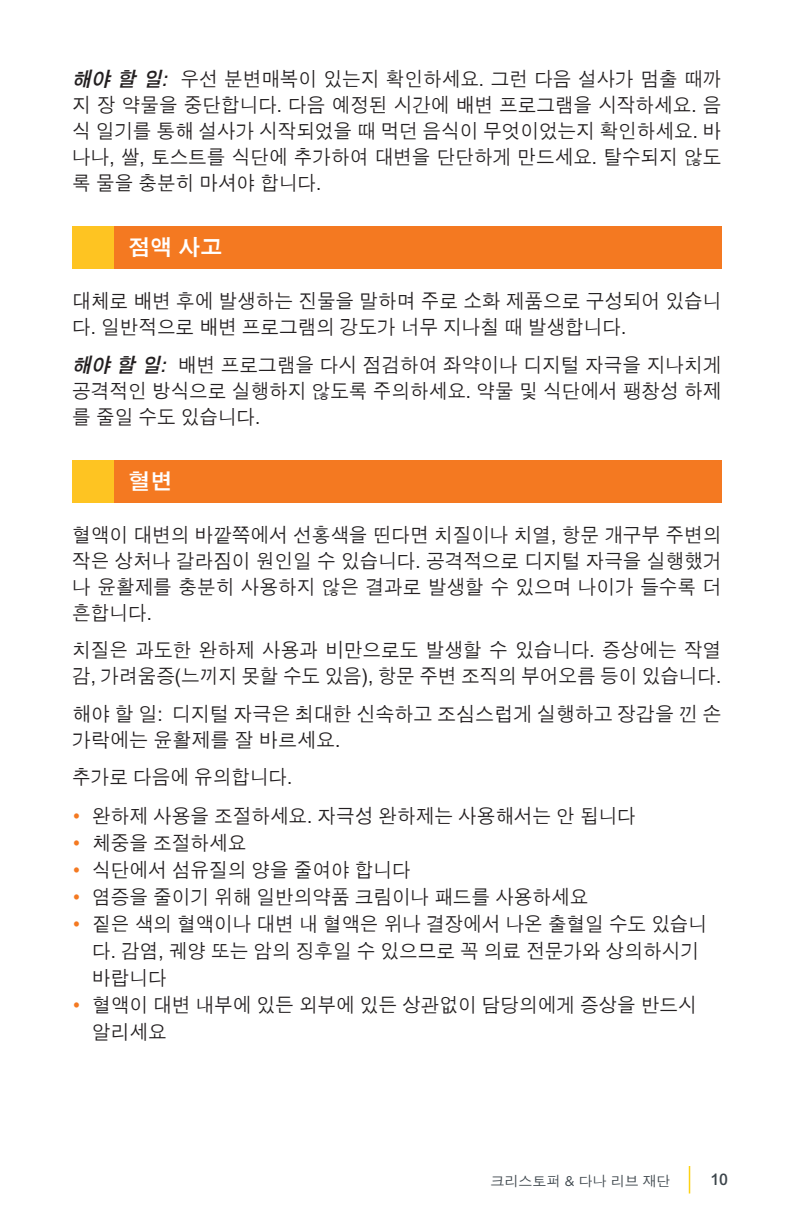
<style>
.page{position:relative;width:792px;height:1224px;background:#fff}
.page>*{position:absolute;margin:0;border:0;box-sizing:border-box;transform-origin:0 0}
.HEADS{font:22px "DFK Hei Bd MAC KSC H";color:#fff}
.text{font:20px/26px "DFK Hei Md MAC KSC H";color:#231f20;scale:.93 1}
.text-2{font:20px/26px "DFK Hei Md MAC KSC H";color:#231f20;scale:.95 1}
.t1{font:16px "DFK Hei Bd MAC KSC H";color:#3c454b}
.t2{font:14px "DFK Hei Md MAC KSC H";color:#3c454b}
.s1{font-family:"DFK Hei Bd MAC KSC H";font-style:italic}
.s2{font-family:"Gotham";color:#f47921}
.s3{font-family:"Gotham"}
</style>
<div class="page">
<svg style="left:689px;top:1166px;width:1px;height:28px"></svg>
<div style="left:72px;top:227px;width:42px;height:42px;background:#fec422"></div>
<div style="left:114px;top:227px;width:607px;height:42px;background:#f47921"></div>
<div style="left:72px;top:461px;width:42px;height:42px;background:#fec422"></div>
<div style="left:114px;top:461px;width:607px;height:42px;background:#f47921"></div>
<p class="text" style="left:72px;top:67px;width:699px;text-align:justify"><span class="s1">해야 할 일:</span> 우선 분변매복이 있는지 확인하세요. 그런 다음 설사가 멈출 때까 지 장 약물을 중단합니다. 다음 예정된 시간에 배변 프로그램을 시작하세요. 음 식 일기를 통해 설사가 시작되었을 때 먹던 음식이 무엇이었는지 확인하세요. 바 나나, 쌀, 토스트를 식단에 추가하여 대변을 단단하게 만드세요. 탈수되지 않도 록 물을 충분히 마셔야 합니다.</p>
<p class="HEADS" style="left:128px;top:236px;width:96px">점액 사고</p>
<p class="text" style="left:72px;top:289px;width:699px">대체로 배변 후에 발생하는 진물을 말하며 주로 소화 제품으로 구성되어 있습니 다. 일반적으로 배변 프로그램의 강도가 너무 지나칠 때 발생합니다.</p>
<p class="text" style="left:72px;top:352px;width:699px;text-align:justify"><span class="s1">해야 할 일:</span> 배변 프로그램을 다시 점검하여 좌약이나 디지털 자극을 지나치게 공격적인 방식으로 실행하지 않도록 주의하세요. 약물 및 식단에서 팽창성 하제 를 줄일 수도 있습니다.</p>
<p class="HEADS" style="left:128px;top:470px;width:45px">혈변</p>
<p class="text" style="left:72px;top:522px;width:699px;text-align:justify">혈액이 대변의 바깥쪽에서 선홍색을 띤다면 치질이나 치열, 항문 개구부 주변의 작은 상처나 갈라짐이 원인일 수 있습니다. 공격적으로 디지털 자극을 실행했거 나 윤활제를 충분히 사용하지 않은 결과로 발생할 수 있으며 나이가 들수록 더 흔합니다.</p>
<p class="text" style="left:72px;top:638px;width:699px">치질은 과도한 완하제 사용과 비만으로도 발생할 수 있습니다. 증상에는 작열 감, 가려움증(느끼지 못할 수도 있음), 항문 주변 조직의 부어오름 등이 있습니다.</p>
<p class="text-2" style="left:72px;top:701px;width:685px">해야 할 일: 디지털 자극은 최대한 신속하고 조심스럽게 실행하고 장갑을 낀 손 가락에는 윤활제를 잘 바르세요.</p>
<p class="text" style="left:72px;top:765px;width:238px">추가로 다음에 유의합니다.</p>
<p class="text" style="left:72px;top:803px;width:607px"><span class="s2">•</span> 완하제 사용을 조절하세요. 자극성 완하제는 사용해서는 안 됩니다</p>
<p class="text" style="left:72px;top:830px;width:189px"><span class="s2">•</span> 체중을 조절하세요</p>
<p class="text" style="left:72px;top:857px;width:365px"><span class="s2">•</span> 식단에서 섬유질의 양을 줄여야 합니다</p>
<p class="text" style="left:72px;top:884px;width:556px"><span class="s2">•</span> 염증을 줄이기 위해 일반의약품 크림이나 패드를 사용하세요</p>
<p class="text" style="left:92px;top:911px;width:663px;line-height:27px;text-indent:-20px"><span class="s2">•</span> 짙은 색의 혈액이나 대변 내 혈액은 위나 결장에서 나온 출혈일 수도 있습니 다. 감염, 궤양 또는 암의 징후일 수 있으므로 꼭 의료 전문가와 상의하시기 바랍니다</p>
<p class="text" style="left:92px;top:992px;width:652px;line-height:27px;text-indent:-20px"><span class="s2">•</span> 혈액이 대변 내부에 있든 외부에 있든 상관없이 담당의에게 증상을 반드시 알리세요</p>
<p class="t2" style="left:491px;top:1174px;width:181px">크리스토퍼 <span class="s3">&amp;</span> 다나 리브 재단</p>
<p class="t1" style="left:710px;top:1171px;width:19px">10</p>
</div>
